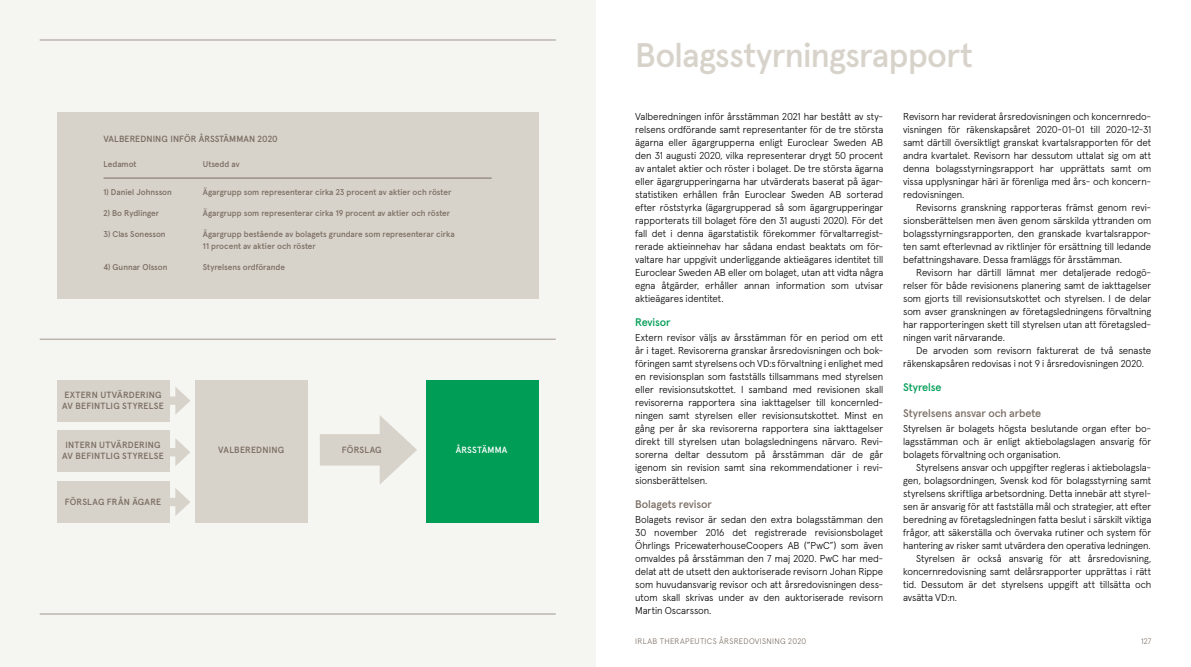
<style>
.page{position:relative;width:1191px;height:667px;background:#fff}
.page>*{position:absolute;margin:0;border:0;box-sizing:border-box;transform-origin:0 0}
.t1{font:500 34px "Apercu";letter-spacing:-.02em;color:#d8d3ca}
.t2{font:500 11px "Apercu";letter-spacing:-.01em;color:#7b6e64}
.t3{font:500 11px "Apercu";letter-spacing:-.01em;color:#009d56}
.t4{font:300 10px/13px "Apercu";letter-spacing:-.01em;color:#000;text-align:justify}
.t5{font:500 9px/11px "Apercu";letter-spacing:.015em;color:#7b6e64}
.t6{font:500 9px "Apercu";letter-spacing:.025em;color:#fff}
.t7{font:500 8.4px/12.6px "Apercu";letter-spacing:-.005em;color:#7b6e64}
.t8{font:300 8px "Apercu";letter-spacing:.04em;color:#7b6e64}
</style>
<div class="page">
<div style="left:0;top:0;width:595px;height:666px;background:#f5f5f2"></div>
<div style="left:320px;top:434px;width:71px;height:31px;background:#d8d3ca"></div>
<svg style="left:380px;top:416px;width:37px;height:68px"></svg>
<div style="left:57px;top:379px;width:112px;height:42px;background:#d8d3ca"></div>
<div style="left:426px;top:379px;width:112px;height:143px;background:#009d56"></div>
<div style="left:57px;top:481px;width:112px;height:41px;background:#d8d3ca"></div>
<div style="left:195px;top:379px;width:113px;height:143px;background:#d8d3ca"></div>
<div style="left:57px;top:430px;width:112px;height:42px;background:#d8d3ca"></div>
<div style="left:169px;top:396px;width:12px;height:8px;background:#d8d3ca"></div>
<svg style="left:175px;top:387px;width:15px;height:27px"></svg>
<div style="left:169px;top:447px;width:12px;height:9px;background:#d8d3ca"></div>
<svg style="left:175px;top:438px;width:15px;height:28px"></svg>
<div style="left:169px;top:497px;width:12px;height:9px;background:#d8d3ca"></div>
<svg style="left:175px;top:488px;width:15px;height:27px"></svg>
<hr style="left:40px;top:40px;width:516px;height:1px;background:#a1968d">
<hr style="left:40px;top:338px;width:516px;height:1px;background:#a1968d">
<hr style="left:40px;top:613px;width:516px;height:1px;background:#a1968d">
<div style="left:57px;top:112px;width:481px;height:186px;background:#d8d3ca"></div>
<hr style="left:104px;top:178px;width:387px;height:1px;background:#7b6e64">
<p class="t5" style="left:104px;top:133px;width:176px">VALBEREDNING INFÖR ÅRSSTÄMMAN 2020</p>
<p class="t7" style="left:104px;top:157px;width:35px">Ledamot</p>
<p class="t7" style="left:203px;top:157px;width:38px">Utsedd av</p>
<p class="t7" style="left:104px;top:184px;width:70px">1) Daniel Johnsson</p>
<p class="t7" style="left:203px;top:184px;width:250px">Ägargrupp som representerar cirka 23 procent av aktier och röster</p>
<p class="t7" style="left:104px;top:205px;width:57px">2) Bo Rydlinger</p>
<p class="t7" style="left:203px;top:205px;width:249px">Ägargrupp som representerar cirka 19 procent av aktier och röster</p>
<p class="t7" style="left:104px;top:226px;width:64px">3) Clas Sonesson</p>
<p class="t7" style="left:203px;top:226px;width:253px">Ägargrupp bestående av bolagets grundare som representerar cirka<br>11 procent av aktier och röster</p>
<p class="t7" style="left:104px;top:260px;width:65px">4) Gunnar Olsson</p>
<p class="t7" style="left:203px;top:260px;width:84px">Styrelsens ordförande</p>
<p class="t5" style="left:62px;top:388px;width:103px">EXTERN UTVÄRDERING<br>AV BEFINTLIG STYRELSE</p>
<p class="t5" style="left:62px;top:438px;width:103px;text-align:center">INTERN UTVÄRDERING<br>AV BEFINTLIG STYRELSE</p>
<p class="t5" style="left:218px;top:443px;width:68px">VALBEREDNING</p>
<p class="t5" style="left:342px;top:443px;width:41px">FÖRSLAG</p>
<p class="t6" style="left:456px;top:443px;width:53px">ÅRSSTÄMMA</p>
<p class="t5" style="left:65px;top:495px;width:98px">FÖRSLAG FRÅN ÄGARE</p>
<h1 class="t1" style="left:635px;top:28px;width:339px">Bolagsstyrningsrapport</h1>
<p class="t4" style="left:635px;top:109px;width:250px">Valberedningen inför årsstämman 2021 har bestått av sty&shy;relsens ordförande samt representanter för de tre största ägarna eller ägargrupperna enligt Euroclear Sweden AB den 31 augusti 2020, vilka representerar drygt 50 procent av antalet aktier och röster i bolaget. De tre största ägarna eller ägargrupperingarna har utvärderats baserat på ägar&shy;statistiken erhållen från Euroclear Sweden AB sorterad efter röststyrka (ägargrupperad så som ägargrupperingar rapporterats till bolaget före den 31 augusti 2020). För det fall det i denna ägarstatistik förekommer förvaltarregist&shy;rerade aktieinnehav har sådana endast beaktats om för&shy;valtare har uppgivit underliggande aktieägares identitet till Euroclear Sweden AB eller om bolaget, utan att vidta några egna åtgärder, erhåller annan information som utvisar aktieägares identitet.</p>
<p class="t3" style="left:635px;top:313px;width:37px">Revisor</p>
<p class="t4" style="left:635px;top:330px;width:250px">Extern revisor väljs av årsstämman för en period om ett år i taget. Revisorerna granskar årsredovisningen och bok&shy;föringen samt styrelsens och VD:s förvaltning i enlighet med en revisionsplan som fastställs tillsammans med styrelsen eller revisionsutskottet. I samband med revisionen skall revisorerna rapportera sina iakttagelser till koncernled&shy;ningen samt styrelsen eller revisionsutskottet. Minst en gång per år ska revisorerna rapportera sina iakttagelser direkt till styrelsen utan bolagsledningens närvaro. Revi&shy;sorerna deltar dessutom på årsstämman där de går igenom sin revision samt sina rekommendationer i revi&shy;sionsberättelsen.</p>
<p class="t2" style="left:635px;top:495px;width:78px">Bolagets revisor</p>
<p class="t4" style="left:635px;top:512px;width:250px">Bolagets revisor är sedan den extra bolagsstämman den 30 november 2016 det registrerade revisionsbolaget Öhrlings PricewaterhouseCoopers AB (”PwC”) som även omvaldes på årsstämman den 7 maj 2020. PwC har med&shy;delat att de utsett den auktoriserade revisorn Johan Rippe som huvudansvarig revisor och att årsredovisningen dess&shy;utom skall skrivas under av den auktoriserade revisorn Martin Oscarsson.</p>
<p class="t4" style="left:903px;top:109px;width:250px">Revisorn har reviderat årsredovisningen och koncernredo&shy;visningen för räkenskapsåret 2020-01-01 till 2020-12-31 samt därtill översiktligt granskat kvartalsrapporten för det andra kvartalet. Revisorn har dessutom uttalat sig om att denna bolagsstyrningsrapport har upprättats samt om vissa upplysningar häri är förenliga med års- och koncern&shy;redovisningen.</p>
<p class="t4" style="left:903px;top:200px;width:250px;text-indent:13px">Revisorns granskning rapporteras främst genom revi&shy;sionsberättelsen men även genom särskilda yttranden om bolagsstyrningsrapporten, den granskade kvartalsrappor&shy;ten samt efterlevnad av riktlinjer för ersättning till ledande befattningshavare. Dessa framläggs för årsstämman.</p>
<p class="t4" style="left:903px;top:265px;width:250px;text-indent:13px">Revisorn har därtill lämnat mer detaljerade redogö&shy;relser för både revisionens planering samt de iakttagelser som gjorts till revisionsutskottet och styrelsen. I de delar som avser granskningen av företagsledningens förvaltning har rapporteringen skett till styrelsen utan att företagsled&shy;ningen varit närvarande.</p>
<p class="t4" style="left:903px;top:343px;width:250px;text-indent:13px">De arvoden som revisorn fakturerat de två senaste räkenskapsåren redovisas i not 9 i årsredovisningen 2020.</p>
<p class="t3" style="left:903px;top:378px;width:40px">Styrelse</p>
<p class="t2" style="left:903px;top:404px;width:140px">Styrelsens ansvar och arbete</p>
<p class="t4" style="left:903px;top:421px;width:250px">Styrelsen är bolagets högsta beslutande organ efter bo&shy;lagsstämman och är enligt aktiebolagslagen ansvarig för bolagets förvaltning och organisation.</p>
<p class="t4" style="left:916px;top:460px;width:237px">Styrelsens ansvar och uppgifter regleras i aktiebolagsla-</p>
<p class="t4" style="left:903px;top:473px;width:250px">gen, bolagsordningen, Svensk kod för bolagsstyrning samt</p>
<p class="t4" style="left:903px;top:486px;width:250px">styrelsens skriftliga arbetsordning. Detta innebär att styrel-</p>
<p class="t4" style="left:903px;top:499px;width:250px">sen är ansvarig för att fastställa mål och strategier, att efter</p>
<p class="t4" style="left:903px;top:512px;width:250px">beredning av företagsledningen fatta beslut i särskilt viktiga</p>
<p class="t4" style="left:903px;top:525px;width:250px">frågor, att säkerställa och övervaka rutiner och system för</p>
<p class="t4" style="left:903px;top:538px;width:249px">hantering av risker samt utvärdera den operativa ledningen.</p>
<p class="t4" style="left:916px;top:551px;width:237px">Styrelsen är också ansvarig för att årsredovisning,</p>
<p class="t4" style="left:903px;top:564px;width:250px">koncernredovisning samt delårsrapporter upprättas i rätt</p>
<p class="t4" style="left:903px;top:577px;width:250px">tid. Dessutom är det styrelsens uppgift att tillsätta och</p>
<p class="t4" style="left:903px;top:590px;width:55px">avsätta VD:n.</p>
<p class="t8" style="left:635px;top:634px;width:173px">IRLAB THERAPEUTICS ÅRSREDOVISNING 2020</p>
<p class="t8" style="left:1141px;top:634px;width:12px">127</p>
</div>
